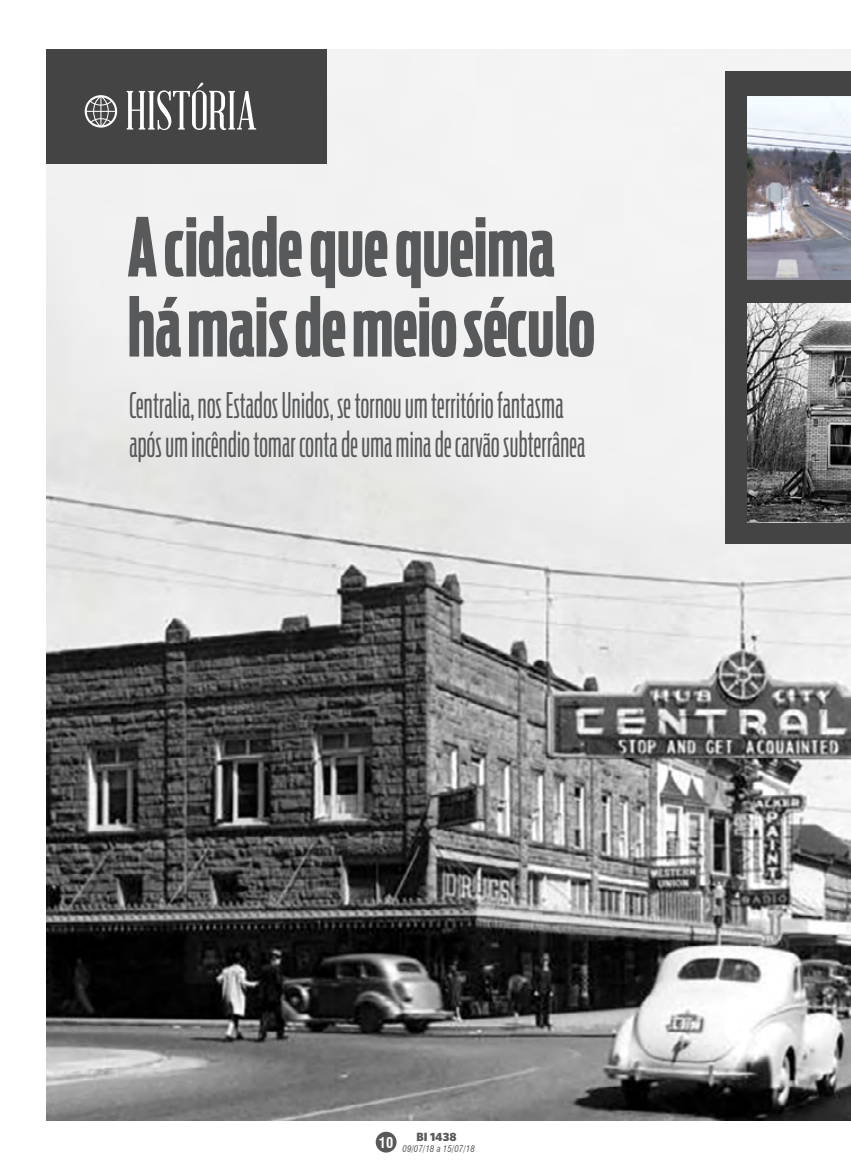
<style>
.page{position:relative;width:851px;height:1170px;background:#fff}
.page>*{position:absolute;margin:0;border:0;box-sizing:border-box;transform-origin:0 0}
.t1{font:700 79.95px/79.9px "Antenna Comp";color:#58595b}
.t2{font:54px "Abraham Lincoln";color:#fff}
.t3{font:300 34.95px/39.2px "Antenna Comp";letter-spacing:.01em;color:#58595b}
.t4{font:700 condensed 14.4px "Swiss 721 BT";color:#fff}
.t5{font:900 12px "Whitney HTF";color:#58595b}
.t6{font:italic condensed 9px "Swiss 721 BT";color:#58595b}
</style>
<div class="page">
<div style="left:375px;top:1131px;width:21px;height:21px;background:#58595b;border-radius:50%"></div>
<img style="left:47px;top:49px;width:803px;height:1071px">
<div style="left:47px;top:49px;width:280px;height:115px;background:#444"></div>
<svg style="left:85px;top:95px;width:32px;height:33px"></svg>
<div style="left:724px;top:71px;width:126px;height:472px;background:#444"></div>
<img style="left:747px;top:96px;width:103px;height:184px">
<img style="left:747px;top:303px;width:103px;height:219px">
<h2 class="t2" style="left:125px;top:83px;width:133px">HISTÓRIA</h2>
<h1 class="t1" style="left:128px;top:208px;width:468px">A cidade que queima há mais de meio século</h1>
<p class="t3" style="left:129px;top:385px;width:457px">Centralia, nos Estados Unidos, se tornou um território fantasma após um incêndio tomar conta de uma mina de carvão subterrânea</p>
<p class="t4" style="left:379px;top:1133px;width:16px">10</p>
<p class="t5" style="left:416px;top:1128px;width:41px">BI 1438</p>
<p class="t6" style="left:402px;top:1143px;width:74px">09/07/18 a 15/07/18</p>
</div>
